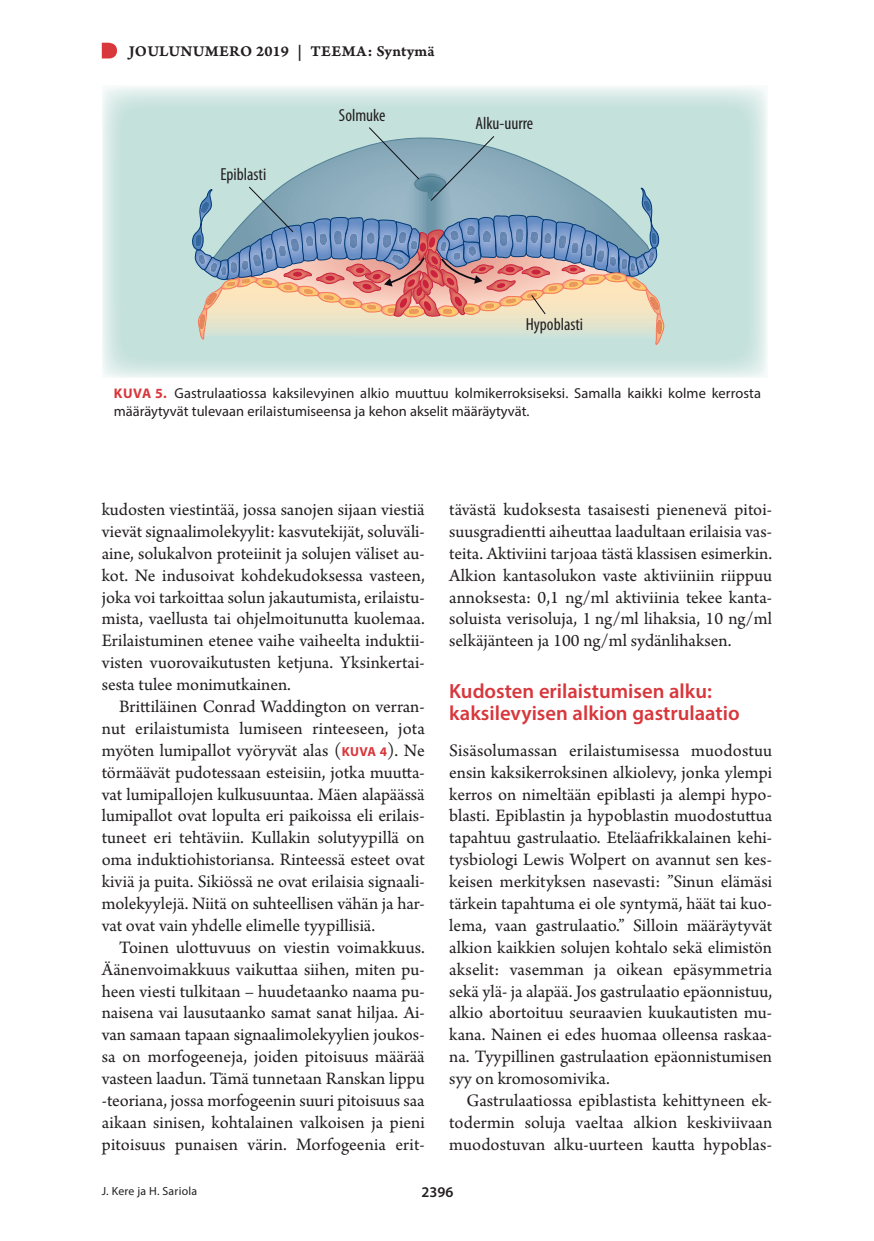
<style>
.page{position:relative;width:874px;height:1241px;background:#fff}
.page>*{position:absolute;margin:0;border:0;box-sizing:border-box;transform-origin:0 0}
.v1{font:600 20.65px/21.9px "Myriad Pro";color:#d8373c}
.l_ei_sis{font:18.38px/21.9px "Arno Pro";color:#231f20;text-align:justify}
.t1{font:condensed 17.5px "Myriad Pro";color:#231f20}
.vinj{font:15.75px "Arno Pro Smbd Caption";letter-spacing:.015em;color:#231f20}
.t2{font:600 14.88px "Myriad Pro";color:#231f20}
.kt{font:14.35px/17.5px "Myriad Pro";letter-spacing:.005em;color:#231f20}
.Ala{font:11.9px "Myriad Pro";letter-spacing:.02em;color:#231f20}
.s1{font-weight:700;font-size:14px;color:#d8373c}
.s2{font-family:"Myriad Pro";font-weight:700;font-size:13.12px;color:#d8373c}
</style>
<div class="page">
<svg style="left:102px;top:87px;width:664px;height:291px;background:#cfe6e2"></svg>
<img style="left:282px;top:347px;width:22px;height:21px">
<img style="left:304px;top:347px;width:20px;height:26px">
<img style="left:557px;top:347px;width:22px;height:19px">
<img style="left:537px;top:347px;width:20px;height:24px">
<img style="left:324px;top:347px;width:56px;height:29px">
<img style="left:515px;top:347px;width:22px;height:28px">
<img style="left:380px;top:347px;width:135px;height:30px">
<img style="left:132px;top:171px;width:6px;height:138px">
<div style="left:138px;top:139px;width:53px;height:111px;background:#c5e1dc"></div>
<img style="left:713px;top:169px;width:6px;height:64px">
<div style="left:665px;top:137px;width:48px;height:96px;background:#c5e1dc"></div>
<img style="left:568px;top:218px;width:135px;height:133px">
<img style="left:586px;top:233px;width:136px;height:140px">
<img style="left:593px;top:256px;width:131px;height:122px">
<img style="left:143px;top:229px;width:137px;height:139px">
<img style="left:136px;top:250px;width:132px;height:128px">
<svg style="left:191px;top:126px;width:474px;height:221px;background:#b3bbbd"></svg>
<svg style="left:102px;top:43px;width:15px;height:15px"></svg>
<p class="vinj" style="left:129px;top:42px;width:307px">JOULUNUMERO 2019 | TEEMA: Syntymä</p>
<p class="t1" style="left:220px;top:164px;width:47px">Epiblasti</p>
<p class="t1" style="left:339px;top:105px;width:48px">Solmuke</p>
<p class="t1" style="left:475px;top:112px;width:59px">Alku-uurre</p>
<p class="t1" style="left:525px;top:314px;width:59px">Hypoblasti</p>
<p class="kt" style="left:114px;top:384px;width:648px"><span class="s1">KUVA 5.</span> Gastrulaatiossa kaksilevyinen alkio muuttuu kolmikerroksiseksi. Samalla kaikki kolme kerrosta määräytyvät tulevaan erilaistumiseensa ja kehon akselit määräytyvät.</p>
<p class="l_ei_sis" style="left:102px;top:499px;width:324px">kudosten viestintää, jossa sanojen sijaan viestiä vievät signaalimolekyylit: kasvutekijät, soluväli&shy;aine, solukalvon proteiinit ja solujen väliset au&shy;kot. Ne indusoivat kohdekudoksessa vasteen, joka voi tarkoittaa solun jakautumista, erilaistu&shy;mista, vaellusta tai ohjelmoitunutta kuolemaa.<br>Erilaistuminen etenee vaihe vaiheelta induktii&shy;visten vuorovaikutusten ketjuna. Yksinkertai&shy;sesta tulee monimutkainen.</p>
<p class="l_ei_sis" style="left:102px;top:696px;width:324px;text-indent:17px">Brittiläinen Conrad Waddington on verran&shy;nut erilaistumista lumiseen rinteeseen, jota myöten lumipallot vyöryvät alas (<span class="s2">KUVA 4</span>). Ne törmäävät pudotessaan esteisiin, jotka muutta&shy;vat lumipallojen kulkusuuntaa. Mäen alapäässä lumipallot ovat lopulta eri paikoissa eli erilais&shy;tuneet eri tehtäviin. Kullakin solutyypillä on oma induktiohistoriansa. Rinteessä esteet ovat kiviä ja puita. Sikiössä ne ovat erilaisia signaali&shy;molekyylejä. Niitä on suhteellisen vähän ja har&shy;vat ovat vain yhdelle elimelle tyypillisiä.</p>
<p class="l_ei_sis" style="left:102px;top:937px;width:324px;text-indent:17px">Toinen ulottuvuus on viestin voimakkuus.<br>Äänenvoimakkuus vaikuttaa siihen, miten pu&shy;heen viesti tulkitaan – huudetaanko naama pu&shy;naisena vai lausutaanko samat sanat hiljaa. Ai&shy;van samaan tapaan signaalimolekyylien joukos&shy;sa on morfogeeneja, joiden pitoisuus määrää vasteen laadun. Tämä tunnetaan Ranskan lippu ‑teoriana, jossa morfogeenin suuri pitoisuus saa aikaan sinisen, kohtalainen valkoisen ja pieni pitoisuus punaisen värin. Morfogeenia erit-</p>
<p class="l_ei_sis" style="left:449px;top:499px;width:324px">tävästä kudoksesta tasaisesti pienenevä pitoi&shy;suusgradientti aiheuttaa laadultaan erilaisia vas&shy;teita. Aktiviini tarjoaa tästä klassisen esimerkin.<br>Alkion kantasolukon vaste aktiviiniin riippuu annoksesta: 0,1 ng/ml aktiviinia tekee kanta&shy;soluista verisoluja, 1 ng/ml lihaksia, 10 ng/ml selkäjänteen ja 100 ng/ml sydänlihaksen.</p>
<p class="v1" style="left:449px;top:679px;width:292px">Kudosten erilaistumisen alku: kaksilevyisen alkion gastrulaatio</p>
<p class="l_ei_sis" style="left:449px;top:740px;width:324px">Sisäsolumassan erilaistumisessa muodostuu ensin kaksikerroksinen alkiolevy, jonka ylempi kerros on nimeltään epiblasti ja alempi hypo&shy;blasti. Epiblastin ja hypoblastin muodostuttua tapahtuu gastrulaatio. Eteläafrikkalainen kehi&shy;tysbiologi Lewis Wolpert on avannut sen kes&shy;keisen merkityksen nasevasti: ”Sinun elämäsi tärkein tapahtuma ei ole syntymä, häät tai kuo&shy;lema, vaan gastrulaatio.” Silloin määräytyvät alkion kaikkien solujen kohtalo sekä elimistön akselit: vasemman ja oikean epäsymmetria sekä ylä- ja alapää. Jos gastrulaatio epäonnistuu, alkio abortoituu seuraavien kuukautisten mu&shy;kana. Nainen ei edes huomaa olleensa raskaa&shy;na. Tyypillinen gastrulaation epäonnistumisen syy on kromosomivika.</p>
<p class="l_ei_sis" style="left:449px;top:1090px;width:324px;text-indent:17px">Gastrulaatiossa epiblastista kehittyneen ek&shy;todermin soluja vaeltaa alkion keskiviivaan muodostuvan alku-uurteen kautta hypoblas-</p>
<p class="Ala" style="left:102px;top:1183px;width:97px">J. Kere ja H. Sariola</p>
<p class="t2" style="left:421px;top:1182px;width:33px">2396</p>
</div>
